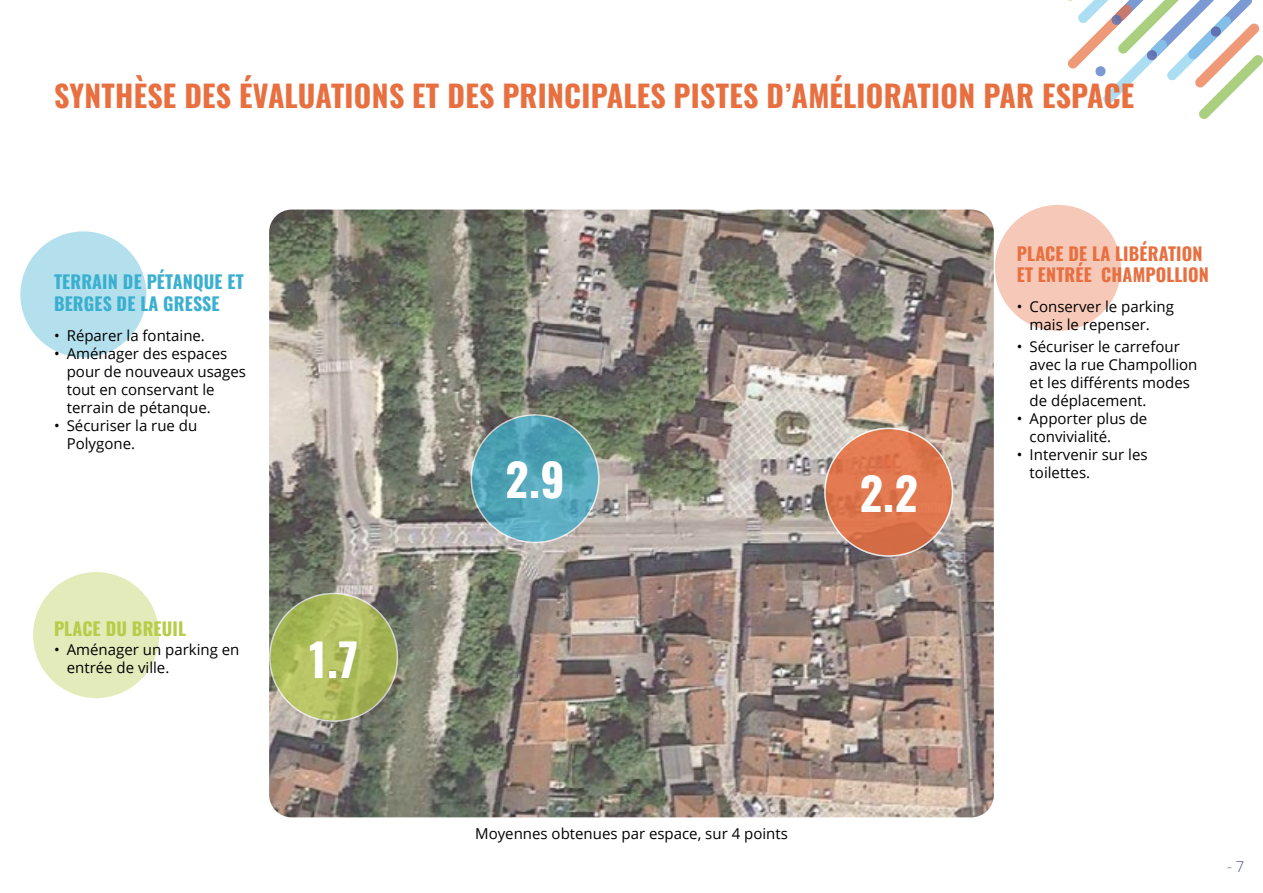
<style>
.page{position:relative;width:1263px;height:893px;background:#fff}
.page>*{position:absolute;margin:0;border:0;box-sizing:border-box;transform-origin:0 0}
.t1{font:45px "Oswald";color:#fff}
.t2{font:30px "Oswald";letter-spacing:.01em;color:#e86f40}
.t3{font:18px/21.6px "Oswald";letter-spacing:.01em;color:#e86f40}
.t4{font:18px/21.6px "Oswald";letter-spacing:.01em;color:#3aafd0}
.t5{font:18px "Oswald";letter-spacing:.01em;color:#b7cc49}
.t6{font:15px/18px "Open Sans";color:#000}
.t7{font:300 15px "Open Sans";color:#51519b}
</style>
<div class="page">
<svg style="left:1068px;top:0;width:195px;height:119px"></svg>
<img style="left:269px;top:210px;width:725px;height:607px">
<svg style="left:825px;top:428px;width:127px;height:128px;fill:#e1784f"></svg>
<svg style="left:993px;top:205px;width:128px;height:128px"></svg>
<svg style="left:471px;top:415px;width:128px;height:127px"></svg>
<svg style="left:270px;top:593px;width:127px;height:128px"></svg>
<div style="left:20px;top:231px;width:127px;height:127px;background:#b4e0ed;border-radius:50%"></div>
<div style="left:32px;top:571px;width:128px;height:128px;background:#e3ebba;border-radius:50%"></div>
<h2 class="t2" style="left:54px;top:69px;width:1082px">SYNTHÈSE DES ÉVALUATIONS ET DES PRINCIPALES PISTES D’AMÉLIORATION PAR ESPACE</h2>
<p class="t4" style="left:54px;top:269px;width:191px">TERRAIN DE PÉTANQUE ET<br>BERGES DE LA GRESSE</p>
<p class="t6" style="left:54px;top:326px;width:152px">• Réparer la fontaine.</p>
<p class="t6" style="left:67px;top:344px;width:181px;text-indent:-13px">• Aménager des espaces pour de nouveaux usages tout en conservant le terrain de pétanque.</p>
<p class="t6" style="left:67px;top:416px;width:132px;text-indent:-13px">• Sécuriser la rue du<br>Polygone.</p>
<p class="t5" style="left:54px;top:612px;width:134px">PLACE DU BREUIL</p>
<p class="t6" style="left:67px;top:641px;width:174px;text-indent:-13px">• Aménager un parking en entrée de ville.</p>
<h1 class="t1" style="left:309px;top:619px;width:51px">1.7</h1>
<h1 class="t1" style="left:505px;top:440px;width:61px">2.9</h1>
<h1 class="t1" style="left:860px;top:453px;width:60px">2.2</h1>
<p class="t3" style="left:1017px;top:241px;width:194px">PLACE DE LA LIBÉRATION<br>ET ENTRÉE CHAMPOLLION</p>
<p class="t6" style="left:1030px;top:297px;width:146px;text-indent:-13px">• Conserver le parking mais le repenser.</p>
<p class="t6" style="left:1030px;top:337px;width:169px;text-indent:-13px">• Sécuriser le carrefour avec la rue Champollion et les différents modes de déplacement.</p>
<p class="t6" style="left:1030px;top:409px;width:119px;text-indent:-13px">• Apporter plus de convivialité.</p>
<p class="t6" style="left:1030px;top:445px;width:119px;text-indent:-13px">• Intervenir sur les toilettes.</p>
<p class="t6" style="left:475px;top:824px;width:314px">Moyennes obtenues par espace, sur 4 points</p>
<p class="t7" style="left:1227px;top:856px;width:19px">- 7</p>
</div>
